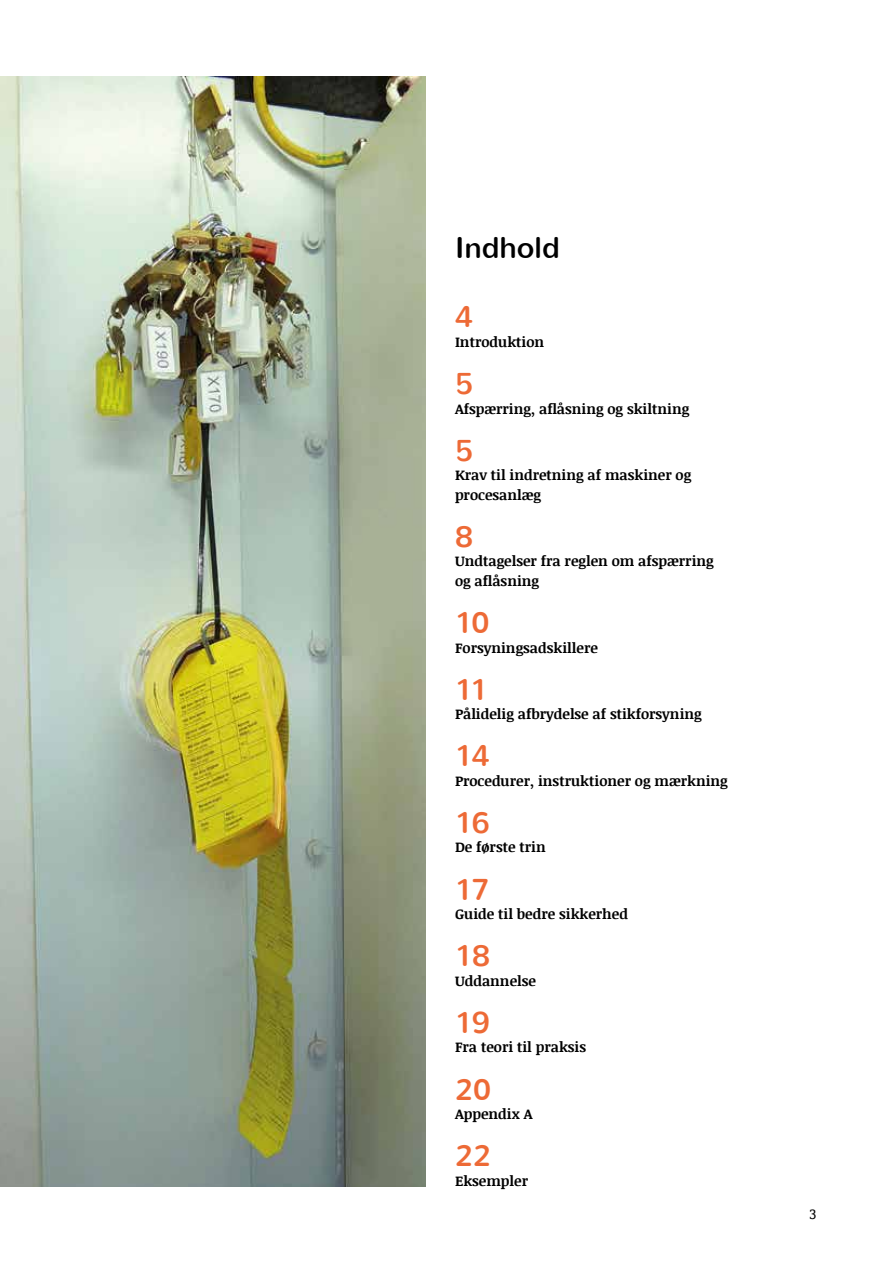
<style>
.page{position:relative;width:893px;height:1263px;background:#fff}
.page>*{position:absolute;margin:0;border:0;box-sizing:border-box;transform-origin:0 0}
.t1{font:30px "Nunito";letter-spacing:-.035em;color:#ed6a36}
.t2{font:30px "Nunito";color:#000}
.t3{font:700 14.25px/19.5px "Noticia Text";color:#000}
.t4{font:14.25px "Noticia Text";color:#000}
</style>
<div class="page">
<img style="left:0;top:77px;width:425px;height:1109px">
<h1 class="t2" style="left:455px;top:229px;width:106px">Indhold</h1>
<h1 class="t1" style="left:455px;top:298px;width:20px">4</h1>
<p class="t3" style="left:455px;top:332px;width:91px">Introduktion</p>
<h1 class="t1" style="left:455px;top:364px;width:20px">5</h1>
<p class="t3" style="left:455px;top:398px;width:236px">Afspærring, aflåsning og skiltning</p>
<h1 class="t1" style="left:455px;top:431px;width:20px">5</h1>
<p class="t3" style="left:455px;top:465px;width:238px">Krav til indretning af maskiner og procesanlæg</p>
<h1 class="t1" style="left:455px;top:517px;width:20px">8</h1>
<p class="t3" style="left:455px;top:551px;width:260px">Undtagelser fra reglen om afspærring og aflåsning</p>
<h1 class="t1" style="left:455px;top:603px;width:36px">10</h1>
<p class="t3" style="left:455px;top:637px;width:144px">Forsyningsadskillere</p>
<h1 class="t1" style="left:455px;top:670px;width:35px">11</h1>
<p class="t3" style="left:455px;top:704px;width:248px">Pålidelig afbrydelse af stikforsyning</p>
<h1 class="t1" style="left:455px;top:736px;width:37px">14</h1>
<p class="t3" style="left:455px;top:770px;width:274px">Procedurer, instruktioner og mærkning</p>
<h1 class="t1" style="left:455px;top:803px;width:37px">16</h1>
<p class="t3" style="left:455px;top:837px;width:92px">De første trin</p>
<h1 class="t1" style="left:455px;top:870px;width:36px">17</h1>
<p class="t3" style="left:455px;top:904px;width:175px">Guide til bedre sikkerhed</p>
<h1 class="t1" style="left:455px;top:936px;width:37px">18</h1>
<p class="t3" style="left:455px;top:970px;width:82px">Uddannelse</p>
<h1 class="t1" style="left:455px;top:1003px;width:37px">19</h1>
<p class="t3" style="left:455px;top:1037px;width:133px">Fra teori til praksis</p>
<h1 class="t1" style="left:455px;top:1070px;width:38px">20</h1>
<p class="t3" style="left:455px;top:1104px;width:79px">Appendix A</p>
<h1 class="t1" style="left:455px;top:1136px;width:38px">22</h1>
<p class="t3" style="left:455px;top:1170px;width:75px">Eksempler</p>
<p class="t4" style="left:809px;top:1204px;width:8px">3</p>
</div>
